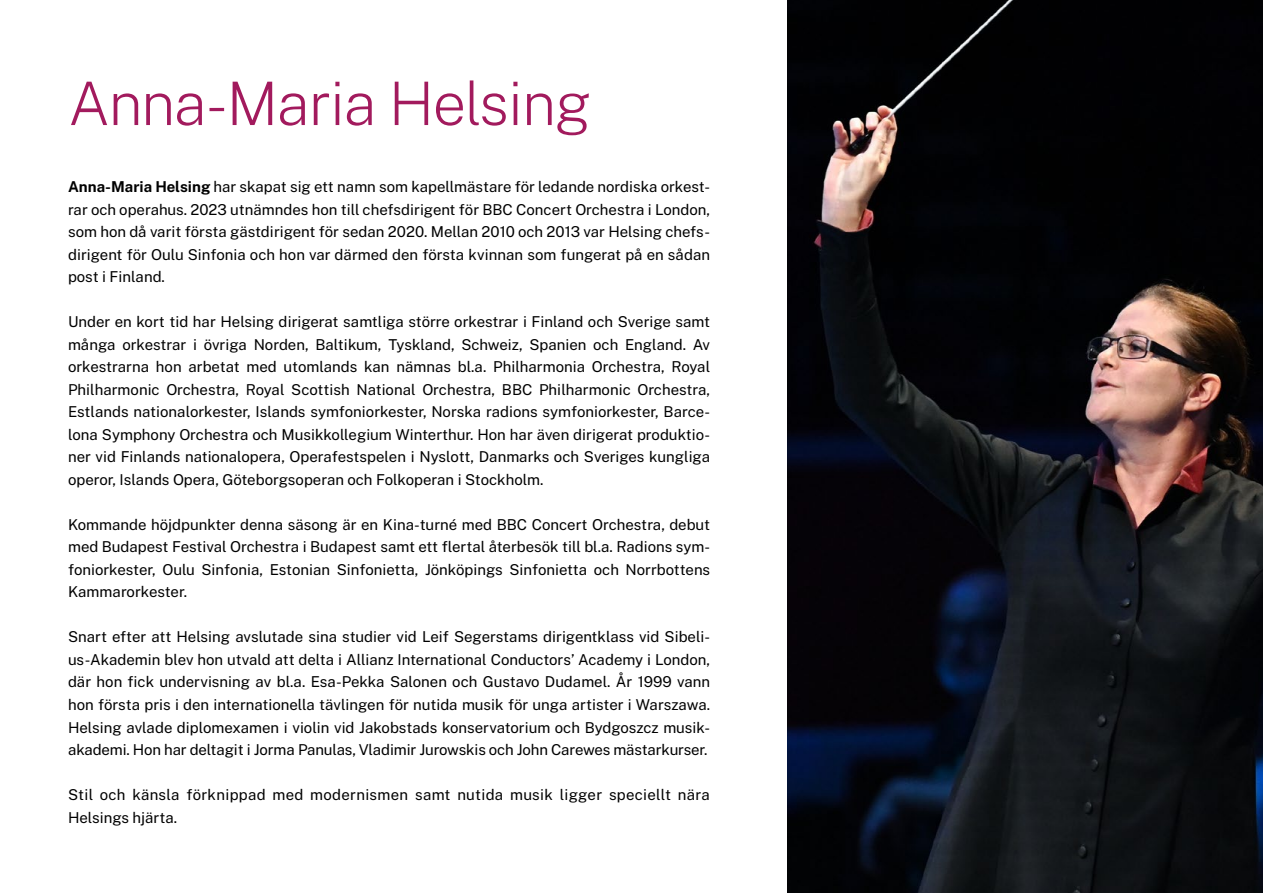
<style>
.page{position:relative;width:1263px;height:893px;background:#fff}
.page>*{position:absolute;margin:0;border:0;box-sizing:border-box;transform-origin:0 0}
.t1{font:200 60px "Public Sans";letter-spacing:-.025em;color:#a21a5d}
.t2{font:15px/22.5px "Public Sans";color:#000;text-align:justify}
.t3{font:15px/22.5px "Public Sans";letter-spacing:.02em;color:#000}
.s1{font-weight:700}
</style>
<div class="page">
<img style="left:787px;top:0;width:476px;height:893px">
<h1 class="t1" style="left:68px;top:75px;width:525px">Anna-Maria Helsing</h1>
<p class="t2" style="left:68px;top:176px;width:644px"><span class="s1">Anna-Maria Helsing</span> har skapat sig ett namn som kapellmästare för ledande nordiska orkest&shy;rar och operahus. 2023 utnämndes hon till chefsdirigent för BBC Concert Orchestra i London, som hon då varit första gästdirigent för sedan 2020. Mellan 2010 och 2013 var Helsing chefs&shy;dirigent för Oulu Sinfonia och hon var därmed den första kvinnan som fungerat på en sådan post i Finland.</p>
<p class="t2" style="left:68px;top:311px;width:644px">Under en kort tid har Helsing dirigerat samtliga större orkestrar i Finland och Sverige samt många orkestrar i övriga Norden, Baltikum, Tyskland, Schweiz, Spanien och England. Av orkestrarna hon arbetat med utomlands kan nämnas bl.a. Philharmonia Orchestra, Royal Philharmonic Orchestra, Royal Scottish National Orchestra, BBC Philharmonic Orchestra, Estlands nationalorkester, Islands symfoniorkester, Norska radions symfoniorkester, Barce&shy;lona Symphony Orchestra och Musikkollegium Winterthur. Hon har även dirigerat produktio&shy;ner vid Finlands nationalopera, Operafestspelen i Nyslott, Danmarks och Sveriges kungliga operor, Islands Opera, Göteborgsoperan och Folkoperan i Stockholm.</p>
<p class="t2" style="left:68px;top:514px;width:644px">Kommande höjdpunkter denna säsong är en Kina-turné med BBC Concert Orchestra, debut med Budapest Festival Orchestra i Budapest samt ett flertal återbesök till bl.a. Radions sym&shy;foniorkester, Oulu Sinfonia, Estonian Sinfonietta, Jönköpings Sinfonietta och Norrbottens Kammarorkester.</p>
<p class="t2" style="left:68px;top:626px;width:644px">Snart efter att Helsing avslutade sina studier vid Leif Segerstams dirigentklass vid Sibeli&shy;us-Akademin blev hon utvald att delta i Allianz International Conductors’ Academy i London, där hon fick undervisning av bl.a. Esa-Pekka Salonen och Gustavo Dudamel. År 1999 vann hon första pris i den internationella tävlingen för nutida musik för unga artister i Warszawa.<br>Helsing avlade diplomexamen i violin vid Jakobstads konservatorium och Bydgoszcz musik&shy;akademi. Hon har deltagit i Jorma Panulas, Vladimir Jurowskis och John Carewes mästarkurser.</p>
<p class="t3" style="left:68px;top:784px;width:643px">Stil och känsla förknippad med modernismen samt nutida musik ligger speciellt nära<br>Helsings hjärta.</p>
</div>
